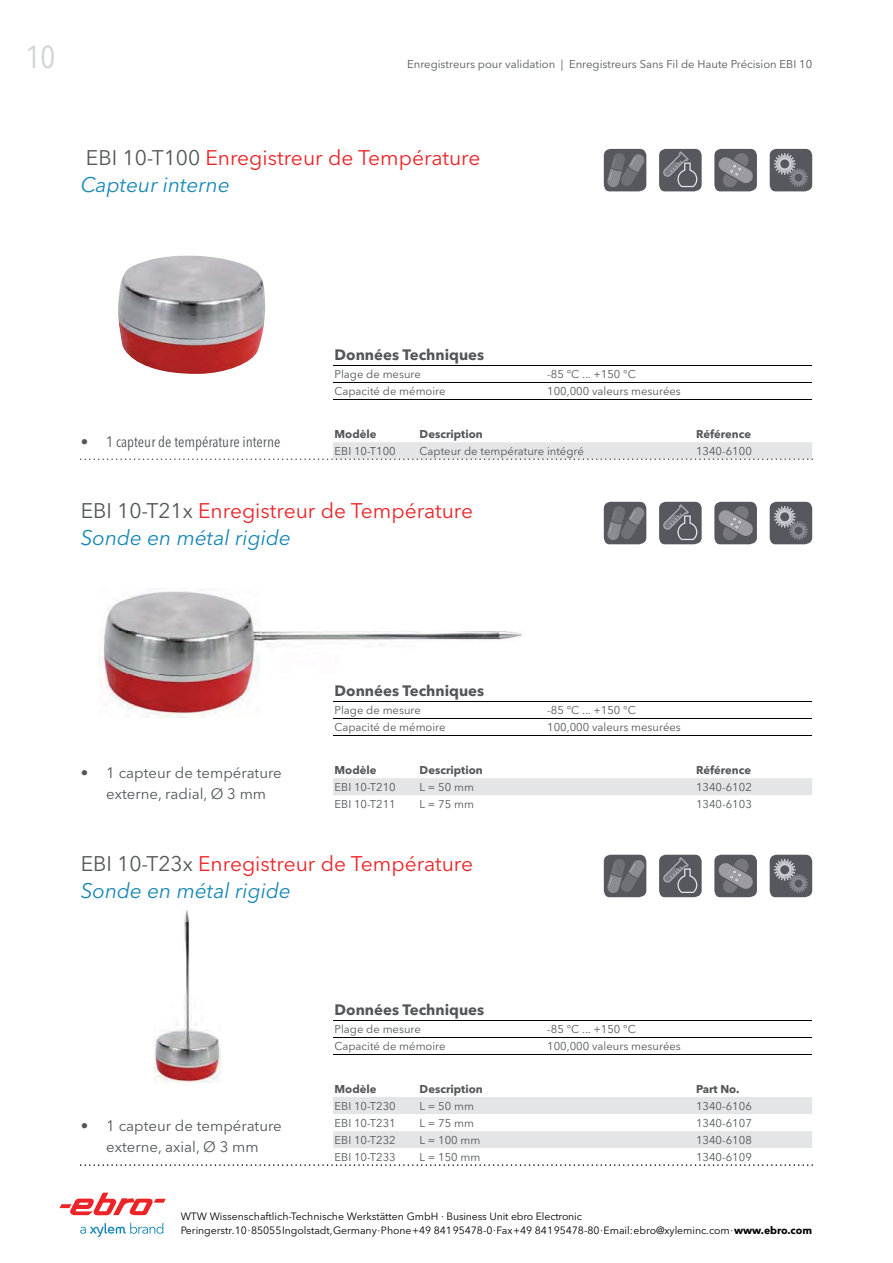
<style>
.page{position:relative;width:893px;height:1263px;background:#fff}
.page>*{position:absolute;margin:0;border:0;box-sizing:border-box;transform-origin:0 0}
.t1{font:condensed 31.5px "Avenir Next LT Pro";color:#d0d2d4}
.t2{font:21px/27px "Avenir Next LT Pro";color:#ec2327}
.t3{font:15px/21px "Avenir Next LT Pro";color:#535557}
.t4{font:700 15px "Avenir Next LT Pro";color:#535557}
.t5{font:condensed 15px "Avenir Next LT Pro";color:#535557}
.t6{font:11.25px "Avenir Next LT Pro";color:#535557}
.t7{font:700 11.25px "Avenir Next LT Pro";color:#535557}
.t8{font:10.5px/13.5px "Avenir Next LT Pro";letter-spacing:-.005em;color:#000}
.s1{color:#535557}
.s2{font-style:italic;color:#1887b4}
.s3{font-weight:700}
</style>
<div class="page">
<img style="left:118px;top:256px;width:147px;height:118px">
<img style="left:100px;top:589px;width:424px;height:128px">
<img style="left:155px;top:910px;width:66px;height:172px">
<hr style="left:333px;top:365px;width:213px;height:1px;background:#000">
<hr style="left:546px;top:365px;width:266px;height:1px;background:#000">
<hr style="left:333px;top:382px;width:213px;height:1px;background:#000">
<hr style="left:546px;top:382px;width:266px;height:1px;background:#000">
<hr style="left:333px;top:399px;width:213px;height:1px;background:#000">
<hr style="left:546px;top:399px;width:266px;height:1px;background:#000">
<hr style="left:333px;top:701px;width:213px;height:1px;background:#000">
<hr style="left:546px;top:701px;width:266px;height:1px;background:#000">
<hr style="left:333px;top:718px;width:213px;height:1px;background:#000">
<hr style="left:546px;top:718px;width:266px;height:1px;background:#000">
<hr style="left:333px;top:735px;width:213px;height:1px;background:#000">
<hr style="left:546px;top:735px;width:266px;height:1px;background:#000">
<div style="left:333px;top:778px;width:479px;height:17px;background:#e4e5e7"></div>
<hr style="left:333px;top:1020px;width:213px;height:1px;background:#000">
<hr style="left:546px;top:1020px;width:266px;height:1px;background:#000">
<hr style="left:333px;top:1037px;width:213px;height:1px;background:#000">
<hr style="left:546px;top:1037px;width:266px;height:1px;background:#000">
<hr style="left:333px;top:1054px;width:213px;height:1px;background:#000">
<hr style="left:546px;top:1054px;width:266px;height:1px;background:#000">
<svg style="left:80px;top:442px;width:733px;height:18px"></svg>
<svg style="left:80px;top:1097px;width:733px;height:69px"></svg>
<svg style="left:80px;top:1223px;width:83px;height:14px"></svg>
<svg style="left:59px;top:1193px;width:107px;height:22px"></svg>
<svg style="left:659px;top:149px;width:43px;height:42px;background:#696a6f"></svg>
<svg style="left:659px;top:502px;width:43px;height:42px;background:#696a6f"></svg>
<svg style="left:659px;top:855px;width:43px;height:42px;background:#696a6f"></svg>
<svg style="left:714px;top:149px;width:43px;height:42px;background:#727378"></svg>
<svg style="left:714px;top:502px;width:43px;height:42px;background:#727378"></svg>
<svg style="left:714px;top:855px;width:43px;height:42px;background:#727378"></svg>
<svg style="left:770px;top:149px;width:42px;height:42px;background:#6c6e73"></svg>
<svg style="left:770px;top:502px;width:42px;height:42px;background:#6c6e73"></svg>
<svg style="left:770px;top:855px;width:42px;height:42px;background:#6c6e73"></svg>
<svg style="left:604px;top:149px;width:42px;height:42px;background:#696a6f"></svg>
<svg style="left:604px;top:502px;width:42px;height:42px;background:#696a6f"></svg>
<svg style="left:604px;top:855px;width:42px;height:42px;background:#696a6f"></svg>
<h1 class="t1" style="left:26px;top:44px;width:31px">10</h1>
<p class="t6" style="left:407px;top:60px;width:406px">Enregistreurs pour validation | Enregistreurs Sans Fil de Haute Précision EBI 10</p>
<h2 class="t2" style="left:81px;top:146px;width:401px"><span class="s1">EBI 10-T100</span> Enregistreur de Température<br><span class="s2">Capteur interne</span></h2>
<h3 class="t5" style="left:81px;top:435px;width:201px">• 1 capteur de température interne</h3>
<h3 class="t4" style="left:335px;top:348px;width:151px">Données Techniques</h3>
<p class="t6" style="left:335px;top:370px;width:88px">Plage de mesure</p>
<p class="t6" style="left:547px;top:370px;width:90px">-85 °C ... +150 °C</p>
<p class="t6" style="left:335px;top:387px;width:112px">Capacité de mémoire</p>
<p class="t6" style="left:547px;top:387px;width:135px">100,000 valeurs mesurées</p>
<p class="t7" style="left:335px;top:429px;width:44px">Modèle</p>
<p class="t7" style="left:420px;top:429px;width:65px">Description</p>
<p class="t7" style="left:696px;top:429px;width:57px">Référence</p>
<p class="t6" style="left:335px;top:447px;width:63px">EBI 10-T100</p>
<p class="t6" style="left:420px;top:447px;width:166px">Capteur de température intégré</p>
<p class="t6" style="left:696px;top:447px;width:57px">1340-6100</p>
<h2 class="t2" style="left:81px;top:499px;width:394px"><span class="s1">EBI 10-T21x</span> Enregistreur de Température<br><span class="s2">Sonde en métal rigide</span></h2>
<h3 class="t3" style="left:106px;top:764px;width:177px;text-indent:-26px">• 1 capteur de température externe, radial, Ø 3 mm</h3>
<h3 class="t4" style="left:335px;top:684px;width:151px">Données Techniques</h3>
<p class="t6" style="left:335px;top:706px;width:88px">Plage de mesure</p>
<p class="t6" style="left:547px;top:706px;width:90px">-85 °C ... +150 °C</p>
<p class="t6" style="left:335px;top:723px;width:112px">Capacité de mémoire</p>
<p class="t6" style="left:547px;top:723px;width:135px">100,000 valeurs mesurées</p>
<p class="t7" style="left:335px;top:765px;width:44px">Modèle</p>
<p class="t7" style="left:420px;top:765px;width:65px">Description</p>
<p class="t7" style="left:696px;top:765px;width:57px">Référence</p>
<p class="t6" style="left:335px;top:782px;width:63px">EBI 10-T210</p>
<p class="t6" style="left:420px;top:782px;width:56px">L = 50 mm</p>
<p class="t6" style="left:696px;top:782px;width:57px">1340-6102</p>
<p class="t6" style="left:335px;top:799px;width:63px">EBI 10-T211</p>
<p class="t6" style="left:420px;top:799px;width:56px">L = 75 mm</p>
<p class="t6" style="left:696px;top:799px;width:57px">1340-6103</p>
<h2 class="t2" style="left:81px;top:852px;width:394px"><span class="s1">EBI 10-T23x</span> Enregistreur de Température<br><span class="s2">Sonde en métal rigide</span></h2>
<h3 class="t3" style="left:81px;top:1117px;width:203px;text-align:center">• 1 capteur de température externe, axial, Ø 3 mm</h3>
<h3 class="t4" style="left:335px;top:1003px;width:151px">Données Techniques</h3>
<p class="t6" style="left:335px;top:1024px;width:88px">Plage de mesure</p>
<p class="t6" style="left:547px;top:1024px;width:90px">-85 °C ... +150 °C</p>
<p class="t6" style="left:335px;top:1041px;width:112px">Capacité de mémoire</p>
<p class="t6" style="left:547px;top:1041px;width:135px">100,000 valeurs mesurées</p>
<p class="t7" style="left:335px;top:1084px;width:44px">Modèle</p>
<p class="t7" style="left:420px;top:1084px;width:65px">Description</p>
<p class="t7" style="left:696px;top:1084px;width:45px">Part No.</p>
<p class="t6" style="left:335px;top:1101px;width:63px">EBI 10-T230</p>
<p class="t6" style="left:420px;top:1101px;width:56px">L = 50 mm</p>
<p class="t6" style="left:696px;top:1101px;width:57px">1340-6106</p>
<p class="t6" style="left:335px;top:1118px;width:63px">EBI 10-T231</p>
<p class="t6" style="left:420px;top:1118px;width:56px">L = 75 mm</p>
<p class="t6" style="left:696px;top:1118px;width:57px">1340-6107</p>
<p class="t6" style="left:335px;top:1135px;width:63px">EBI 10-T232</p>
<p class="t6" style="left:420px;top:1135px;width:62px">L = 100 mm</p>
<p class="t6" style="left:696px;top:1135px;width:57px">1340-6108</p>
<p class="t6" style="left:335px;top:1152px;width:63px">EBI 10-T233</p>
<p class="t6" style="left:420px;top:1152px;width:62px">L = 150 mm</p>
<p class="t6" style="left:696px;top:1152px;width:57px">1340-6109</p>
<p class="t8" style="left:181px;top:1211px;width:633px">WTW Wissenschaftlich-Technische Werkstätten GmbH ∙ Business Unit ebro Electronic<br>Peringerstr. 10 ∙ 85055 Ingolstadt, Germany ∙ Phone +49 841 95478-0 ∙ Fax +49 841 95478-80 ∙ Email: ebro@xyleminc.com ∙ <span class="s3">www.ebro.com</span></p>
</div>
